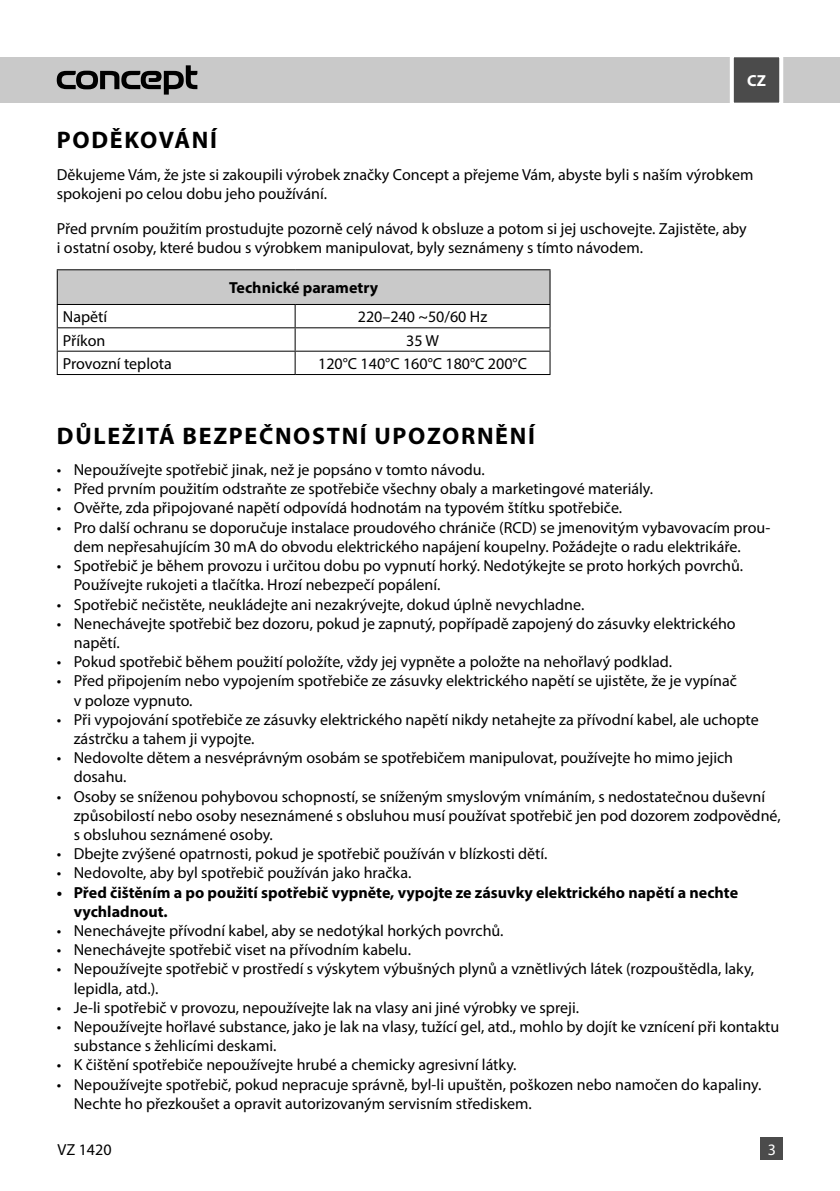
<style>
.page{position:relative;width:840px;height:1191px;background:#fff}
.page>*{position:absolute;margin:0;border:0;box-sizing:border-box;transform-origin:0 0}
.t1{font:700 24px "Myriad Pro";letter-spacing:.07em;color:#000}
.t2{font:16px/19.2px "Myriad Pro";color:#000}
.t3{font:700 16px/19.2px "Myriad Pro";color:#000}
.t4{font:700 16px "Myriad Pro";color:#fff}
.t5{font:16px "Myriad Pro";color:#fff}
</style>
<div class="page">
<div style="left:57px;top:270px;width:492px;height:34px;background:#c9c9c9"></div>
<hr style="left:57px;top:269px;width:238px;height:1px;background:#000">
<hr style="left:57px;top:270px;width:1px;height:34px;background:#000">
<hr style="left:295px;top:269px;width:255px;height:1px;background:#000">
<hr style="left:549px;top:270px;width:1px;height:34px;background:#000">
<svg style="left:57px;top:304px;width:493px;height:70px"></svg>
<hr style="left:57px;top:374px;width:238px;height:1px;background:#000">
<hr style="left:295px;top:374px;width:255px;height:1px;background:#000">
<div style="left:0;top:57px;width:839px;height:46px;background:#c9c9c9"></div>
<svg style="left:57px;top:65px;width:140px;height:30px"></svg>
<svg style="left:730px;top:57px;width:54px;height:46px;background:#686868"></svg>
<div style="left:760px;top:1137px;width:22px;height:23px;background:#4b4b4b"></div>
<p class="t4" style="left:746px;top:71px;width:20px">CZ</p>
<h1 class="t1" style="left:57px;top:127px;width:161px">PODĚKOVÁNÍ</h1>
<p class="t2" style="left:57px;top:165px;width:697px">Děkujeme Vám, že jste si zakoupili výrobek značky Concept a přejeme Vám, abyste byli s naším výrobkem spokojeni po celou dobu jeho používání.</p>
<p class="t2" style="left:57px;top:219px;width:691px">Před prvním použitím prostudujte pozorně celý návod k obsluze a potom si jej uschovejte. Zajistěte, aby i ostatní osoby, které budou s výrobkem manipulovat, byly seznámeny s tímto návodem.</p>
<p class="t3" style="left:229px;top:278px;width:150px">Technické parametry</p>
<p class="t2" style="left:63px;top:307px;width:46px">Napětí</p>
<p class="t2" style="left:357px;top:307px;width:131px">220–240 ~50/60 Hz</p>
<p class="t2" style="left:63px;top:331px;width:44px">Příkon</p>
<p class="t2" style="left:406px;top:331px;width:34px">35 W</p>
<p class="t2" style="left:63px;top:354px;width:110px">Provozní teplota</p>
<p class="t2" style="left:318px;top:354px;width:210px">120°C 140°C 160°C 180°C 200°C</p>
<h1 class="t1" style="left:57px;top:422px;width:479px">DŮLEŽITÁ BEZPEČNOSTNÍ UPOZORNĚNÍ</h1>
<p class="t2" style="left:57px;top:460px;width:429px">• Nepoužívejte spotřebič jinak, než je popsáno v tomto návodu.</p>
<p class="t2" style="left:57px;top:479px;width:597px">• Před prvním použitím odstraňte ze spotřebiče všechny obaly a marketingové materiály.</p>
<p class="t2" style="left:57px;top:498px;width:566px">• Ověřte, zda připojované napětí odpovídá hodnotám na typovém štítku spotřebiče.</p>
<p class="t2" style="left:74px;top:517px;width:697px;text-indent:-17px">• Pro další ochranu se doporučuje instalace proudového chrániče (RCD) se jmenovitým vybavovacím prou&shy;dem nepřesahujícím 30 mA do obvodu elektrického napájení koupelny. Požádejte o radu elektrikáře.</p>
<p class="t2" style="left:74px;top:556px;width:670px;text-indent:-17px">• Spotřebič je během provozu i určitou dobu po vypnutí horký. Nedotýkejte se proto horkých povrchů.<br>Používejte rukojeti a tlačítka. Hrozí nebezpečí popálení.</p>
<p class="t2" style="left:57px;top:594px;width:528px">• Spotřebič nečistěte, neukládejte ani nezakrývejte, dokud úplně nevychladne.</p>
<p class="t2" style="left:74px;top:613px;width:663px;text-indent:-17px">• Nenechávejte spotřebič bez dozoru, pokud je zapnutý, popřípadě zapojený do zásuvky elektrického napětí.</p>
<p class="t2" style="left:57px;top:652px;width:616px">• Pokud spotřebič během použití položíte, vždy jej vypněte a položte na nehořlavý podklad.</p>
<p class="t2" style="left:74px;top:671px;width:664px;text-indent:-17px">• Před připojením nebo vypojením spotřebiče ze zásuvky elektrického napětí se ujistěte, že je vypínač v poloze vypnuto.</p>
<p class="t2" style="left:74px;top:709px;width:686px;text-indent:-17px">• Při vypojování spotřebiče ze zásuvky elektrického napětí nikdy netahejte za přívodní kabel, ale uchopte zástrčku a tahem ji vypojte.</p>
<p class="t2" style="left:74px;top:748px;width:660px;text-indent:-17px">• Nedovolte dětem a nesvéprávným osobám se spotřebičem manipulovat, používejte ho mimo jejich dosahu.</p>
<p class="t2" style="left:74px;top:786px;width:708px;text-indent:-17px">• Osoby se sníženou pohybovou schopností, se sníženým smyslovým vnímáním, s nedostatečnou duševní způsobilostí nebo osoby neseznámené s obsluhou musí používat spotřebič jen pod dozorem zodpovědné, s obsluhou seznámené osoby.</p>
<p class="t2" style="left:57px;top:844px;width:492px">• Dbejte zvýšené opatrnosti, pokud je spotřebič používán v blízkosti dětí.</p>
<p class="t2" style="left:57px;top:863px;width:356px">• Nedovolte, aby byl spotřebič používán jako hračka.</p>
<p class="t3" style="left:74px;top:882px;width:665px;text-indent:-17px">• Před čištěním a po použití spotřebič vypněte, vypojte ze zásuvky elektrického napětí a nechte vychladnout.</p>
<p class="t2" style="left:57px;top:920px;width:448px">• Nenechávejte přívodní kabel, aby se nedotýkal horkých povrchů.</p>
<p class="t2" style="left:57px;top:940px;width:355px">• Nenechávejte spotřebič viset na přívodním kabelu.</p>
<p class="t2" style="left:74px;top:959px;width:681px;text-indent:-17px">• Nepoužívejte spotřebič v prostředí s výskytem výbušných plynů a vznětlivých látek (rozpouštědla, laky, lepidla, atd.).</p>
<p class="t2" style="left:57px;top:997px;width:523px">• Je-li spotřebič v provozu, nepoužívejte lak na vlasy ani jiné výrobky ve spreji.</p>
<p class="t2" style="left:74px;top:1016px;width:706px;text-indent:-17px">• Nepoužívejte hořlavé substance, jako je lak na vlasy, tužící gel, atd., mohlo by dojít ke vznícení při kontaktu substance s žehlicími deskami.</p>
<p class="t2" style="left:57px;top:1055px;width:461px">• K čištění spotřebiče nepoužívejte hrubé a chemicky agresivní látky.</p>
<p class="t2" style="left:74px;top:1074px;width:688px;text-indent:-17px">• Nepoužívejte spotřebič, pokud nepracuje správně, byl-li upuštěn, poškozen nebo namočen do kapaliny.<br>Nechte ho přezkoušet a opravit autorizovaným servisním střediskem.</p>
<p class="t2" style="left:57px;top:1140px;width:55px">VZ 1420</p>
<p class="t5" style="left:767px;top:1141px;width:10px">3</p>
</div>
